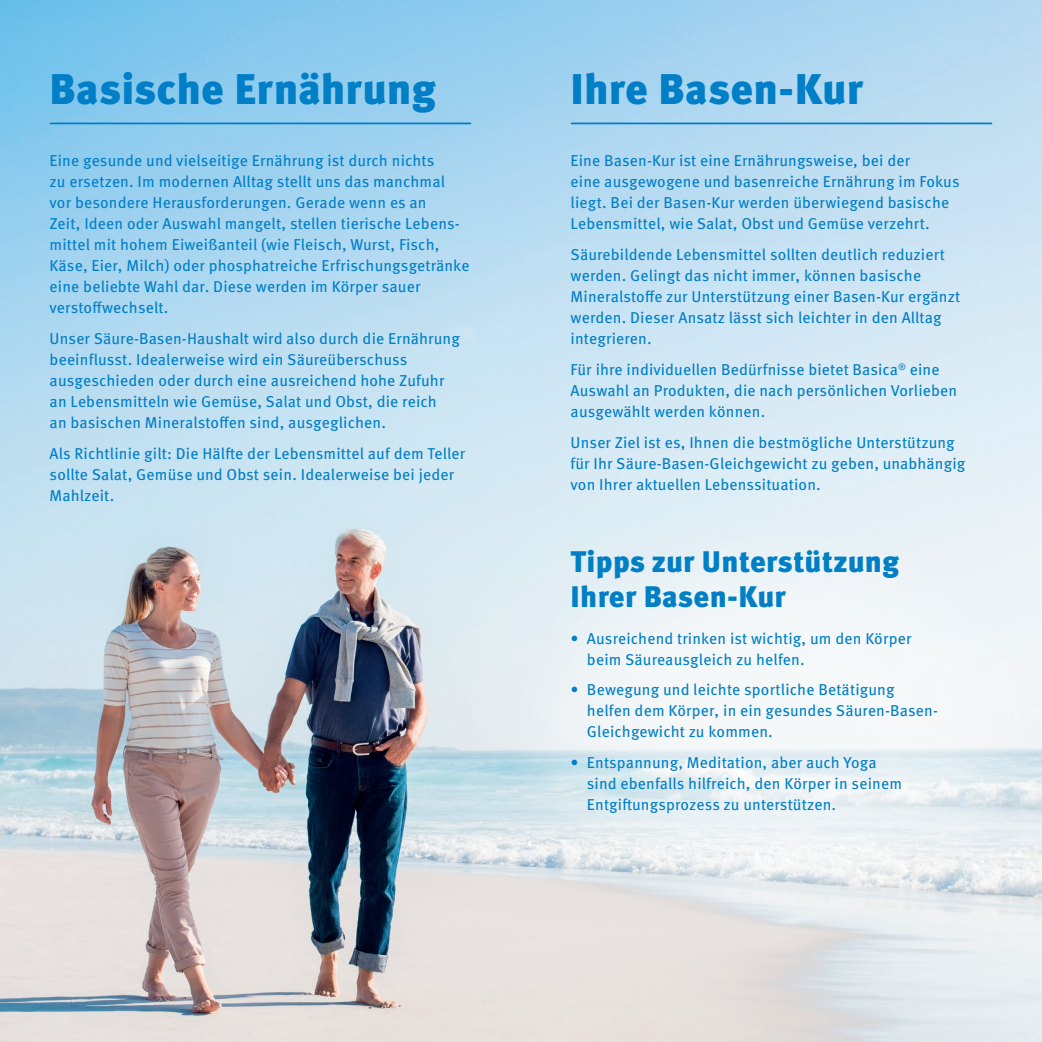
<style>
.page{position:relative;width:1042px;height:1042px;background:#fff}
.page>*{position:absolute;margin:0;border:0;box-sizing:border-box;transform-origin:0 0}
.t1{font:900 42.88px "Meta Pro";color:#007fc6}
.t2{font:900 29.75px/35px "Meta Pro";letter-spacing:.01em;color:#007fc6}
.t3{font:15.75px/21px "Meta Pro";letter-spacing:.01em;color:#007fc6}
</style>
<div class="page">
<img style="left:0;top:0;width:1042px;height:1042px">
<hr style="left:50px;top:123px;width:420px;height:1px;background:#007fc6">
<hr style="left:571px;top:123px;width:420px;height:1px;background:#007fc6">
<svg style="left:506px;top:525px;width:536px;height:408px;fill:#eef3f6"></svg>
<h1 class="t1" style="left:50px;top:55px;width:388px">Basische Ernährung</h1>
<p class="t3" style="left:50px;top:149px;width:421px">Eine gesunde und vielseitige Ernährung ist durch nichts<br>zu ersetzen. Im modernen Alltag stellt uns das manchmal vor besondere Herausforderungen. Gerade wenn es an<br>Zeit, Ideen oder Auswahl mangelt, stellen tierische Lebens&shy;mittel mit hohem Eiweißanteil (wie Fleisch, Wurst, Fisch, Käse, Eier, Milch) oder phosphatreiche Erfrischungsgetränke eine beliebte Wahl dar. Diese werden im Körper sauer verstoffwechselt.</p>
<p class="t3" style="left:50px;top:327px;width:412px">Unser Säure-Basen-Haushalt wird also durch die Ernährung beeinflusst. Idealerweise wird ein Säureüberschuss ausgeschieden oder durch eine ausreichend hohe Zufuhr an Lebensmitteln wie Gemüse, Salat und Obst, die reich<br>an basischen Mineralstoffen sind, ausgeglichen.</p>
<p class="t3" style="left:50px;top:442px;width:417px">Als Richtlinie gilt: Die Hälfte der Lebensmittel auf dem Teller sollte Salat, Gemüse und Obst sein. Idealerweise bei jeder<br>Mahlzeit.</p>
<h1 class="t1" style="left:570px;top:55px;width:294px">Ihre Basen-Kur</h1>
<p class="t3" style="left:570px;top:149px;width:390px">Eine Basen-Kur ist eine Ernährungsweise, bei der<br>eine ausgewogene und basenreiche Ernährung im Fokus liegt. Bei der Basen-Kur werden überwiegend basische Lebensmittel, wie Salat, Obst und Gemüse verzehrt.</p>
<p class="t3" style="left:570px;top:243px;width:391px">Säurebildende Lebensmittel sollten deutlich reduziert werden. Gelingt das nicht immer, können basische Mineralstoffe zur Unterstützung einer Basen-Kur ergänzt werden. Dieser Ansatz lässt sich leichter in den Alltag integrieren.</p>
<p class="t3" style="left:570px;top:358px;width:388px">Für ihre individuellen Bedürfnisse bietet Basica<sup>®</sup> eine<br>Auswahl an Produkten, die nach persönlichen Vorlieben ausgewählt werden können.</p>
<p class="t3" style="left:570px;top:431px;width:396px">Unser Ziel ist es, Ihnen die bestmögliche Unterstützung für Ihr Säure-Basen-Gleichgewicht zu geben, unabhängig von Ihrer aktuellen Lebenssituation.</p>
<h2 class="t2" style="left:570px;top:542px;width:330px">Tipps zur Unterstützung<br>Ihrer Basen-Kur</h2>
<p class="t3" style="left:587px;top:626px;width:326px;text-indent:-16px">• Ausreichend trinken ist wichtig, um den Körper beim Säureausgleich zu helfen.</p>
<p class="t3" style="left:587px;top:678px;width:352px;text-indent:-16px">• Bewegung und leichte sportliche Betätigung helfen dem Körper, in ein gesundes Säuren-Basen-<br>Gleichgewicht zu kommen.</p>
<p class="t3" style="left:587px;top:751px;width:317px;text-indent:-16px">• Entspannung, Meditation, aber auch Yoga sind ebenfalls hilfreich, den Körper in seinem<br>Entgiftungsprozess zu unterstützen.</p>
</div>
